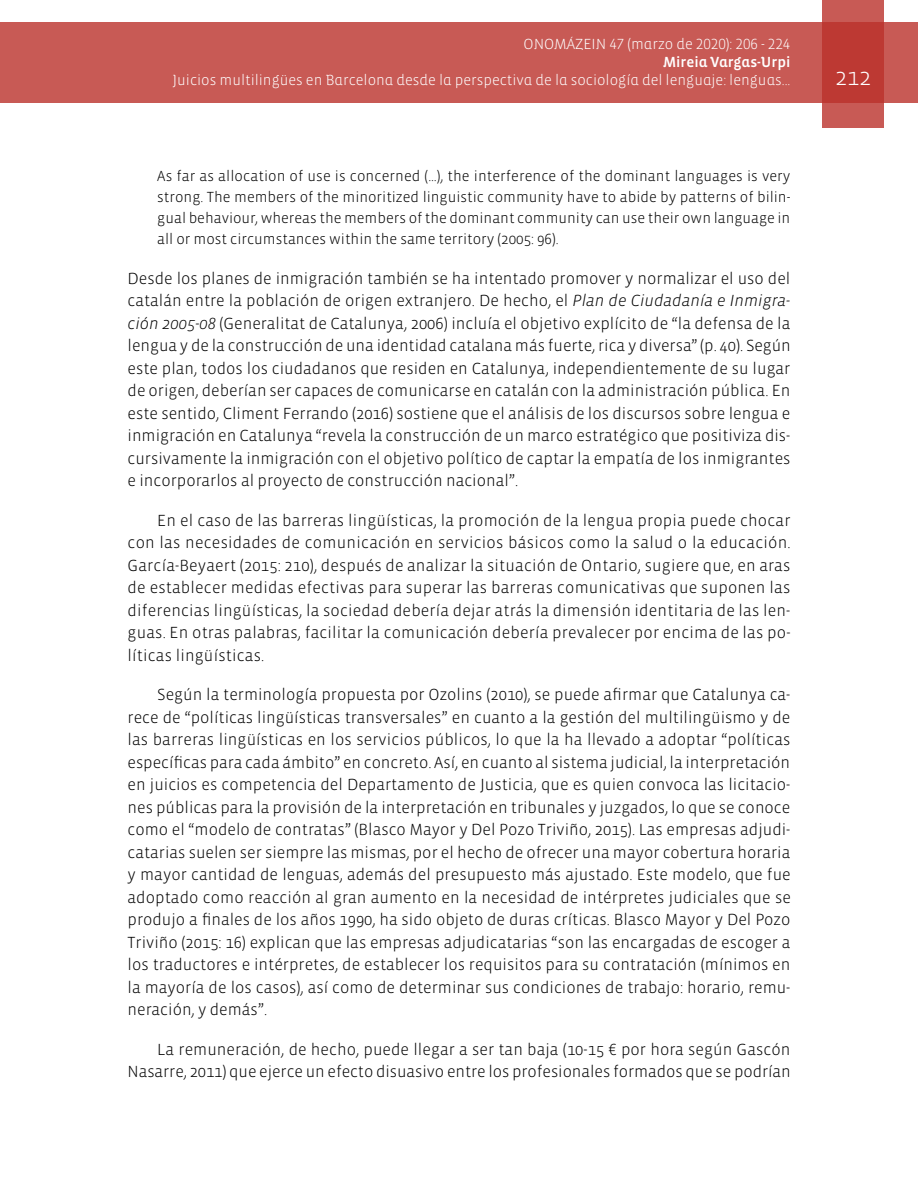
<style>
.page{position:relative;width:918px;height:1188px;background:#fff}
.page>*{position:absolute;margin:0;border:0;box-sizing:border-box;transform-origin:0 0}
.t1{font:300 24px "Vista Sans";color:#fff}
.t2{font:300 16.5px/22.5px "Vista Sans";color:#000;text-align:justify}
.t3{font:300 15px/21px "Vista Sans";color:#000;text-align:justify}
.t4{font:300 15px "Vista Sans Alt";color:#fff}
.t5{font:15px "Vista Sans Alt Med";color:#fff}
.s1{font-style:italic}
</style>
<div class="page">
<div style="left:0;top:23px;width:918px;height:80px;background:#c85a55"></div>
<svg style="left:822px;top:0;width:62px;height:128px;background:#c1453f"></svg>
<p class="t4" style="left:524px;top:37px;width:268px">ONOMÁZEIN 47 (marzo de 2020): 206 - 224</p>
<p class="t5" style="left:663px;top:55px;width:129px">Mireia Vargas-Urpi</p>
<p class="t4" style="left:173px;top:73px;width:619px">Juicios multilingües en Barcelona desde la perspectiva de la sociología del lenguaje: lenguas...</p>
<h1 class="t1" style="left:835px;top:65px;width:37px">212</h1>
<p class="t3" style="left:157px;top:166px;width:635px">As far as allocation of use is concerned (…), the interference of the dominant languages is very strong. The members of the minoritized linguistic community have to abide by patterns of bilin&shy;gual behaviour, whereas the members of the dominant community can use their own language in all or most circumstances within the same territory (2005: 96).</p>
<p class="t2" style="left:128px;top:267px;width:665px">Desde los planes de inmigración también se ha intentado promover y normalizar el uso del catalán entre la población de origen extranjero. De hecho, el <span class="s1">Plan de Ciudadanía e Inmigra&shy;ción 2005-08</span> (Generalitat de Catalunya, 2006) incluía el objetivo explícito de “la defensa de la lengua y de la construcción de una identidad catalana más fuerte, rica y diversa” (p. 40). Según este plan, todos los ciudadanos que residen en Catalunya, independientemente de su lugar de origen, deberían ser capaces de comunicarse en catalán con la administración pública. En este sentido, Climent Ferrando (2016) sostiene que el análisis de los discursos sobre lengua e inmigración en Catalunya “revela la construcción de un marco estratégico que positiviza dis&shy;cursivamente la inmigración con el objetivo político de captar la empatía de los inmigrantes e incorporarlos al proyecto de construcción nacional”.</p>
<p class="t2" style="left:128px;top:509px;width:665px;text-indent:30px">En el caso de las barreras lingüísticas, la promoción de la lengua propia puede chocar con las necesidades de comunicación en servicios básicos como la salud o la educación.<br>García-Beyaert (2015: 210), después de analizar la situación de Ontario, sugiere que, en aras de establecer medidas efectivas para superar las barreras comunicativas que suponen las diferencias lingüísticas, la sociedad debería dejar atrás la dimensión identitaria de las len&shy;guas. En otras palabras, facilitar la comunicación debería prevalecer por encima de las po&shy;líticas lingüísticas.</p>
<p class="t2" style="left:128px;top:684px;width:665px;text-indent:30px">Según la terminología propuesta por Ozolins (2010), se puede afirmar que Catalunya ca&shy;rece de “políticas lingüísticas transversales” en cuanto a la gestión del multilingüismo y de las barreras lingüísticas en los servicios públicos, lo que la ha llevado a adoptar “políticas específicas para cada ámbito” en concreto. Así, en cuanto al sistema judicial, la interpretación en juicios es competencia del Departamento de Justicia, que es quien convoca las licitacio&shy;nes públicas para la provisión de la interpretación en tribunales y juzgados, lo que se conoce como el “modelo de contratas” (Blasco Mayor y Del Pozo Triviño, 2015). Las empresas adjudi&shy;catarias suelen ser siempre las mismas, por el hecho de ofrecer una mayor cobertura horaria y mayor cantidad de lenguas, además del presupuesto más ajustado. Este modelo, que fue adoptado como reacción al gran aumento en la necesidad de intérpretes judiciales que se produjo a finales de los años 1990, ha sido objeto de duras críticas. Blasco Mayor y Del Pozo Triviño (2015: 16) explican que las empresas adjudicatarias “son las encargadas de escoger a los traductores e intérpretes, de establecer los requisitos para su contratación (mínimos en la mayoría de los casos), así como de determinar sus condiciones de trabajo: horario, remu&shy;neración, y demás”.</p>
<p class="t2" style="left:128px;top:1038px;width:665px;text-align:right">La remuneración, de hecho, puede llegar a ser tan baja (10-15 € por hora según Gascón<br>Nasarre, 2011) que ejerce un efecto disuasivo entre los profesionales formados que se podrían</p>
</div>
